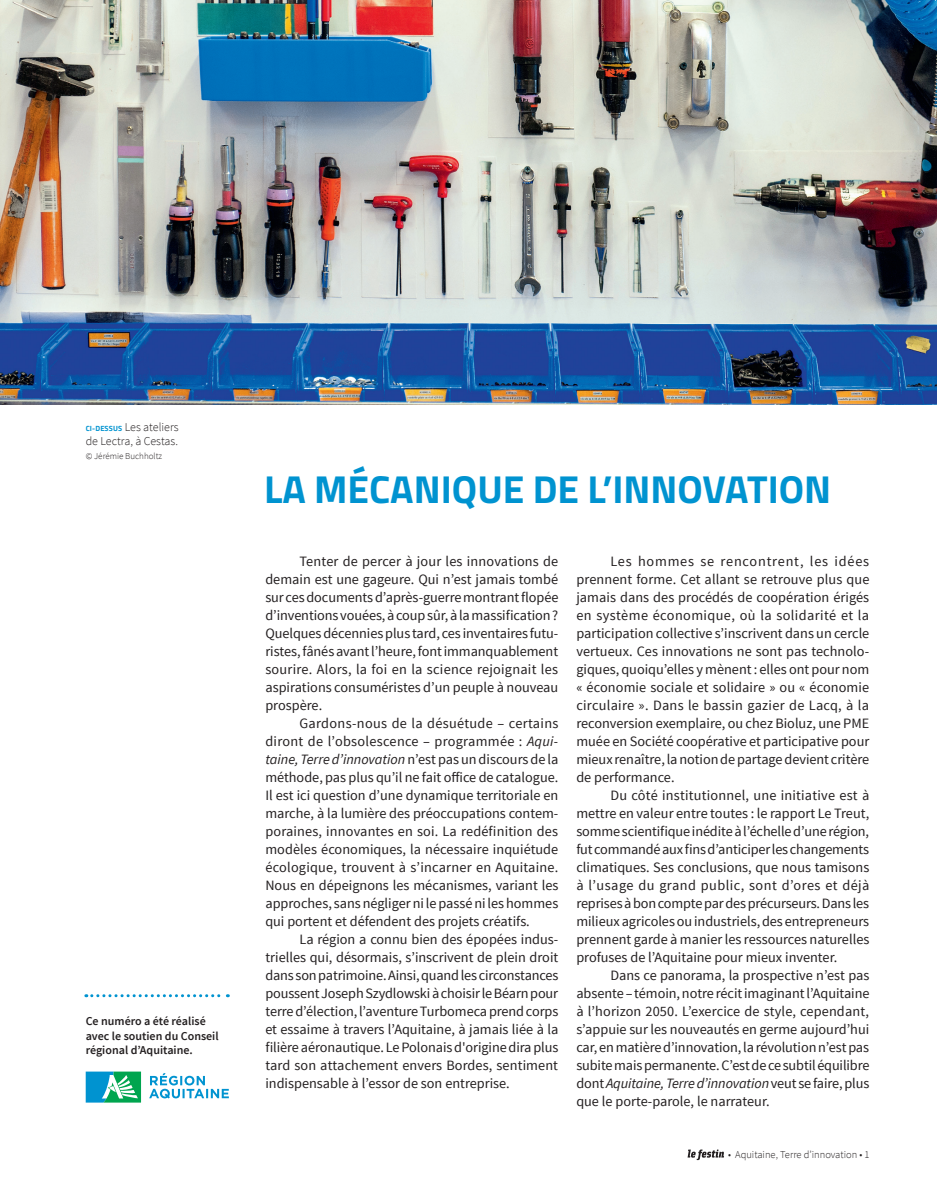
<style>
.page{position:relative;width:937px;height:1200px;background:#fff}
.page>*{position:absolute;margin:0;border:0;box-sizing:border-box;transform-origin:0 0}
.t1{font:700 39px "Titillium Web";color:#0093d0}
.t2{font:14.25px/18px "Source Sans Pro";color:#231f20;text-align:justify}
.t3{font:600 12px/14.4px "Source Sans Pro";color:#231f20}
.t4{font:300 12px/14.4px "Source Sans Pro";color:#231f20}
.t5{font:300 10.5px "Source Sans Pro";color:#231f20}
.t6{font:300 9px "Source Sans Pro";color:#231f20}
.s1{font-family:"Titillium Web";font-weight:700;font-size:7.5px;color:#0093d0}
.s2{font-style:italic}
</style>
<div class="page">
<svg style="left:687px;top:1149px;width:37px;height:10px"></svg>
<img style="left:0;top:0;width:937px;height:404px">
<svg style="left:149px;top:1073px;width:80px;height:25px"></svg>
<svg style="left:86px;top:1071px;width:55px;height:31px;background:#38b1a6"></svg>
<svg style="left:86px;top:994px;width:142px;height:2px"></svg>
<svg style="left:0;top:0;width:2px;height:8px"></svg>
<svg style="left:935px;top:0;width:2px;height:8px"></svg>
<p class="t4" style="left:86px;top:419px;width:94px"><span class="s1">CI-DESSUS</span> Les ateliers de Lectra, à Cestas.</p>
<p class="t6" style="left:86px;top:451px;width:78px">© Jérémie Buchholtz</p>
<p class="t3" style="left:86px;top:1013px;width:134px">Ce numéro a été réalisé avec le soutien du Conseil régional d’Aquitaine.</p>
<h1 class="t1" style="left:264px;top:459px;width:569px">LA MÉCANIQUE DE L’INNOVATION</h1>
<p class="t2" style="left:265px;top:552px;width:294px;text-indent:34px">Tenter de percer à jour les innovations de demain est une gageure. Qui n’est jamais tombé sur ces documents d’après-guerre montrant flopée d’inventions vouées, à coup sûr, à la massification?<br>Quelques décennies plus tard, ces inventaires futu&shy;ristes, fânés avant l’heure, font immanquablement sourire. Alors, la foi en la science rejoignait les aspirations consuméristes d’un peuple à nouveau prospère.</p>
<p class="t2" style="left:265px;top:714px;width:295px;text-indent:34px">Gardons-nous de la désuétude – certains diront de l’obsolescence – programmée : <span class="s2">Aqui&shy;taine, Terre d’innovation</span> n’est pas un discours de la méthode, pas plus qu’il ne fait office de catalogue.<br>Il est ici question d’une dynamique territoriale en marche, à la lumière des préoccupations contem&shy;poraines, innovantes en soi. La redéfinition des modèles économiques, la nécessaire inquiétude écologique, trouvent à s’incarner en Aquitaine.<br>Nous en dépeignons les mécanismes, variant les approches, sans négliger ni le passé ni les hommes qui portent et défendent des projets créatifs.</p>
<p class="t2" style="left:265px;top:930px;width:294px;text-indent:34px">La région a connu bien des épopées indus&shy;trielles qui, désormais, s’inscrivent de plein droit dans son patrimoine. Ainsi, quand les circonstances poussent Joseph Szydlowski à choisir le Béarn pour terre d’élection, l’aventure Turbomeca prend corps et essaime à travers l’Aquitaine, à jamais liée à la filière aéronautique. Le Polonais d'origine dira plus tard son attachement envers Bordes, sentiment indispensable à l’essor de son entreprise.</p>
<p class="t2" style="left:576px;top:552px;width:294px;text-indent:34px">Les hommes se rencontrent, les idées prennent forme. Cet allant se retrouve plus que jamais dans des procédés de coopération érigés en système économique, où la solidarité et la participation collective s’inscrivent dans un cercle vertueux. Ces innovations ne sont pas technolo&shy;giques, quoiqu’elles y mènent: elles ont pour nom « économie sociale et solidaire » ou « économie circulaire ». Dans le bassin gazier de Lacq, à la reconversion exemplaire, ou chez Bioluz, une PME muée en Société coopérative et participative pour mieux renaître, la notion de partage devient critère de performance.</p>
<p class="t2" style="left:576px;top:786px;width:295px;text-indent:34px">Du côté institutionnel, une initiative est à mettre en valeur entre toutes : le rapport Le Treut, somme scientifique inédite à l’échelle d’une région, fut commandé aux fins d’anticiper les changements climatiques. Ses conclusions, que nous tamisons à l’usage du grand public, sont d’ores et déjà reprises à bon compte par des précurseurs. Dans les milieux agricoles ou industriels, des entrepreneurs prennent garde à manier les ressources naturelles profuses de l’Aquitaine pour mieux inventer.</p>
<p class="t2" style="left:576px;top:966px;width:295px;text-indent:34px">Dans ce panorama, la prospective n’est pas absente – témoin, notre récit imaginant l’Aquitaine à l’horizon 2050. L’exercice de style, cependant, s’appuie sur les nouveautés en germe aujourd’hui car, en matière d’innovation, la révolution n’est pas subite mais permanente. C’est de ce subtil équilibre dont <span class="s2">Aquitaine, Terre d’innovation</span> veut se faire, plus que le porte-parole, le narrateur.</p>
<p class="t5" style="left:728px;top:1147px;width:143px">• Aquitaine, Terre d’innovation • 1</p>
</div>
